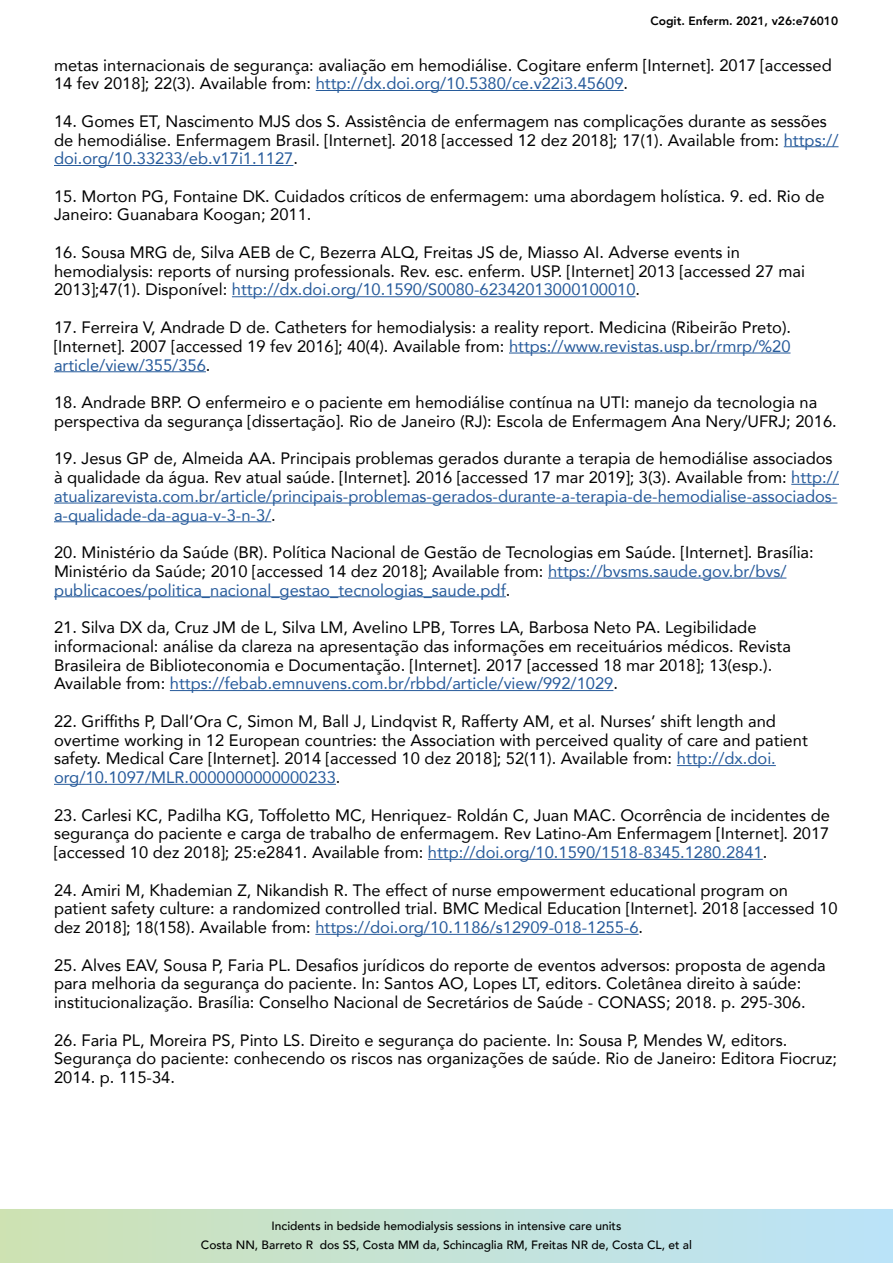
<style>
.page{position:relative;width:893px;height:1263px;background:#fff}
.page>*{position:absolute;margin:0;border:0;box-sizing:border-box;transform-origin:0 0}
.t1{font:16.5px/18.8px "Avenir";color:#000}
.t2{font:500 12px/18.6px "Avenir";color:#000;text-align:center}
.t3{font:800 12px "Avenir";color:#000}
.s1{color:#275b9b}
</style>
<div class="page">
<svg style="left:0;top:1209px;width:893px;height:54px;background:#c4e2d6"></svg>
<hr style="left:316px;top:90px;width:308px;height:1px;background:#275b9b">
<hr style="left:784px;top:146px;width:54px;height:1px;background:#275b9b">
<hr style="left:54px;top:165px;width:239px;height:1px;background:#275b9b">
<hr style="left:232px;top:296px;width:404px;height:1px;background:#275b9b">
<hr style="left:509px;top:353px;width:281px;height:1px;background:#275b9b">
<hr style="left:54px;top:371px;width:152px;height:1px;background:#275b9b">
<hr style="left:791px;top:484px;width:48px;height:1px;background:#275b9b">
<hr style="left:54px;top:503px;width:783px;height:1px;background:#275b9b">
<hr style="left:54px;top:521px;width:217px;height:1px;background:#275b9b">
<hr style="left:548px;top:578px;width:238px;height:1px;background:#275b9b">
<hr style="left:54px;top:596px;width:452px;height:1px;background:#275b9b">
<hr style="left:170px;top:690px;width:443px;height:1px;background:#275b9b">
<hr style="left:677px;top:765px;width:99px;height:1px;background:#275b9b">
<hr style="left:54px;top:784px;width:282px;height:1px;background:#275b9b">
<hr style="left:428px;top:859px;width:335px;height:1px;background:#275b9b">
<hr style="left:315px;top:934px;width:324px;height:1px;background:#275b9b">
<p class="t3" style="left:650px;top:12px;width:189px">Cogit. Enferm. 2021, v26:e76010</p>
<p class="t1" style="left:54px;top:55px;width:779px">metas internacionais de segurança: avaliação em hemodiálise. Cogitare enferm [Internet]. 2017 [accessed<br>14 fev 2018]; 22(3). Available from: <span class="s1">http://dx.doi.org/10.5380/ce.v22i3.45609</span>.</p>
<p class="t1" style="left:54px;top:111px;width:786px">14. Gomes ET, Nascimento MJS dos S. Assistência de enfermagem nas complicações durante as sessões de hemodiálise. Enfermagem Brasil. [Internet]. 2018 [accessed 12 dez 2018]; 17(1). Available from: <span class="s1">https:// doi.org/10.33233/eb.v17i1.1127</span>.</p>
<p class="t1" style="left:54px;top:186px;width:772px">15. Morton PG, Fontaine DK. Cuidados críticos de enfermagem: uma abordagem holística. 9. ed. Rio de<br>Janeiro: Guanabara Koogan; 2011.</p>
<p class="t1" style="left:54px;top:242px;width:752px">16. Sousa MRG de, Silva AEB de C, Bezerra ALQ, Freitas JS de, Miasso AI. Adverse events in hemodialysis: reports of nursing professionals. Rev. esc. enferm. USP. [Internet] 2013 [accessed 27 mai<br>2013];47(1). Disponível: <span class="s1">http://dx.doi.org/10.1590/S0080-62342013000100010</span>.</p>
<p class="t1" style="left:54px;top:317px;width:739px;text-align:justify">17. Ferreira V, Andrade D de. Catheters for hemodialysis: a reality report. Medicina (Ribeirão Preto). [Internet]. 2007 [accessed 19 fev 2016]; 40(4). Available from: <span class="s1">https://www.revistas.usp.br/rmrp/%20 article/view/355/356</span>.</p>
<p class="t1" style="left:54px;top:392px;width:784px">18. Andrade BRP. O enfermeiro e o paciente em hemodiálise contínua na UTI: manejo da tecnologia na perspectiva da segurança [dissertação]. Rio de Janeiro (RJ): Escola de Enfermagem Ana Nery/UFRJ; 2016.</p>
<p class="t1" style="left:54px;top:449px;width:786px">19. Jesus GP de, Almeida AA. Principais problemas gerados durante a terapia de hemodiálise associados à qualidade da água. Rev atual saúde. [Internet]. 2016 [accessed 17 mar 2019]; 3(3). Available from: <span class="s1">http:// atualizarevista.com.br/article/principais-problemas-gerados-durante-a-terapia-de-hemodialise-associados&shy;a-qualidade-da-agua-v-3-n-3/</span>.</p>
<p class="t1" style="left:54px;top:542px;width:761px">20. Ministério da Saúde (BR). Política Nacional de Gestão de Tecnologias em Saúde. [Internet]. Brasília:<br>Ministério da Saúde; 2010 [accessed 14 dez 2018]; Available from: <span class="s1">https://bvsms.saude.gov.br/bvs/ publicacoes/politica_nacional_gestao_tecnologias_saude.pdf</span>.</p>
<p class="t1" style="left:54px;top:617px;width:738px">21. Silva DX da, Cruz JM de L, Silva LM, Avelino LPB, Torres LA, Barbosa Neto PA. Legibilidade informacional: análise da clareza na apresentação das informações em receituários médicos. Revista Brasileira de Biblioteconomia e Documentação. [Internet]. 2017 [accessed 18 mar 2018]; 13(esp.).<br>Available from: <span class="s1">https://febab.emnuvens.com.br/rbbd/article/view/992/1029</span>.</p>
<p class="t1" style="left:54px;top:711px;width:755px">22. Griffiths P, Dall’Ora C, Simon M, Ball J, Lindqvist R, Rafferty AM, et al. Nurses’ shift length and overtime working in 12 European countries: the Association with perceived quality of care and patient safety. Medical Care [Internet]. 2014 [accessed 10 dez 2018]; 52(11). Available from: <span class="s1">http://dx.doi. org/10.1097/MLR.0000000000000233</span>.</p>
<p class="t1" style="left:54px;top:805px;width:777px;text-align:justify">23. Carlesi KC, Padilha KG, Toffoletto MC, Henriquez- Roldán C, Juan MAC. Ocorrência de incidentes de segurança do paciente e carga de trabalho de enfermagem. Rev Latino-Am Enfermagem [Internet]. 2017 [accessed 10 dez 2018]; 25:e2841. Available from: <span class="s1">http://doi.org/10.1590/1518-8345.1280.2841</span>.</p>
<p class="t1" style="left:54px;top:880px;width:785px">24. Amiri M, Khademian Z, Nikandish R. The effect of nurse empowerment educational program on patient safety culture: a randomized controlled trial. BMC Medical Education [Internet]. 2018 [accessed 10 dez 2018]; 18(158). Available from: <span class="s1">https://doi.org/10.1186/s12909-018-1255-6</span>.</p>
<p class="t1" style="left:54px;top:955px;width:773px">25. Alves EAV, Sousa P, Faria PL. Desafios jurídicos do reporte de eventos adversos: proposta de agenda para melhoria da segurança do paciente. In: Santos AO, Lopes LT, editors. Coletânea direito à saúde: institucionalização. Brasília: Conselho Nacional de Secretários de Saúde - CONASS; 2018. p. 295-306.</p>
<p class="t1" style="left:54px;top:1030px;width:785px">26. Faria PL, Moreira PS, Pinto LS. Direito e segurança do paciente. In: Sousa P, Mendes W, editors.<br>Segurança do paciente: conhecendo os riscos nas organizações de saúde. Rio de Janeiro: Editora Fiocruz;<br>2014. p. 115-34.</p>
<p class="t2" style="left:201px;top:1216px;width:493px">Incidents in bedside hemodialysis sessions in intensive care units<br>Costa NN, Barreto R dos SS, Costa MM da, Schincaglia RM, Freitas NR de, Costa CL, et al</p>
</div>
